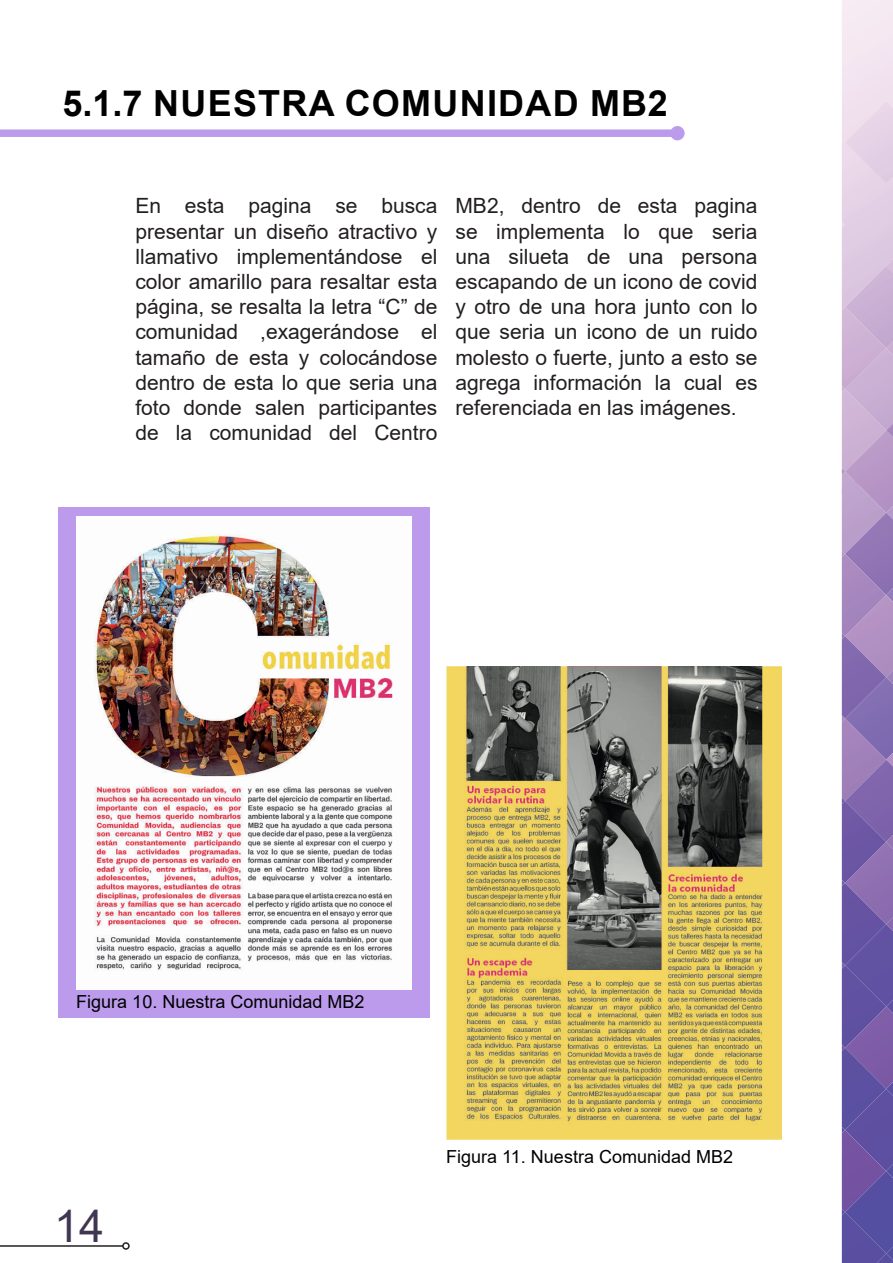
<style>
.page{position:relative;width:893px;height:1263px;background:#fff}
.page>*{position:absolute;margin:0;border:0;box-sizing:border-box;transform-origin:0 0}
.t1{font:45px "Arial";color:#403652}
.Estilo_de_párrafo_1{font:700 36px "Arial";letter-spacing:.035em;color:#000}
.Estilo_de_párrafo_3{font:21px/25.2px "Arial";color:#231f20;text-align:justify}
.t2{font:18px "Arial";color:#000}
</style>
<div class="page">
<svg style="left:842px;top:0;width:51px;height:258px;background:#ecdbeb"></svg>
<svg style="left:845px;top:101px;width:48px;height:82px;background:#e8d5e7"></svg>
<svg style="left:842px;top:221px;width:3px;height:7px"></svg>
<svg style="left:842px;top:258px;width:51px;height:1005px;background:#8f77b5"></svg>
<div style="left:58px;top:507px;width:371px;height:511px;background:#bc9bed"></div>
<div style="left:0;top:129px;width:677px;height:8px;background:#bc9bed"></div>
<div style="left:670px;top:126px;width:15px;height:14px;background:#bc9bed;border-radius:50%"></div>
<img style="left:77px;top:516px;width:334px;height:474px">
<img style="left:446px;top:666px;width:335px;height:474px">
<hr style="left:0;top:1245px;width:123px;height:2px;background:#231f20">
<div style="left:122px;top:1242px;width:8px;height:8px;border:2px solid #231f20;border-radius:50%"></div>
<p class="Estilo_de_párrafo_1" style="left:63px;top:78px;width:607px">5.1.7 NUESTRA COMUNIDAD MB2</p>
<p class="Estilo_de_párrafo_3" style="left:135px;top:193px;width:304px">En esta pagina se busca presentar un diseño atractivo y llamativo implementándose el color amarillo para resaltar esta página, se resalta la letra “C” de comunidad ,exagerándose el tamaño de esta y colocándose dentro de esta lo que seria una foto donde salen participantes de la comunidad del Centro</p>
<p class="Estilo_de_párrafo_3" style="left:455px;top:193px;width:304px">MB2, dentro de esta pagina se implementa lo que seria una silueta de una persona escapando de un icono de covid y otro de una hora junto con lo que seria un icono de un ruido molesto o fuerte, junto a esto se agrega información la cual es referenciada en las imágenes.</p>
<p class="t2" style="left:76px;top:989px;width:290px">Figura 10. Nuestra Comunidad MB2</p>
<h1 class="t1" style="left:54px;top:1195px;width:52px">14</h1>
<p class="t2" style="left:446px;top:1144px;width:288px">Figura 11. Nuestra Comunidad MB2</p>
</div>
